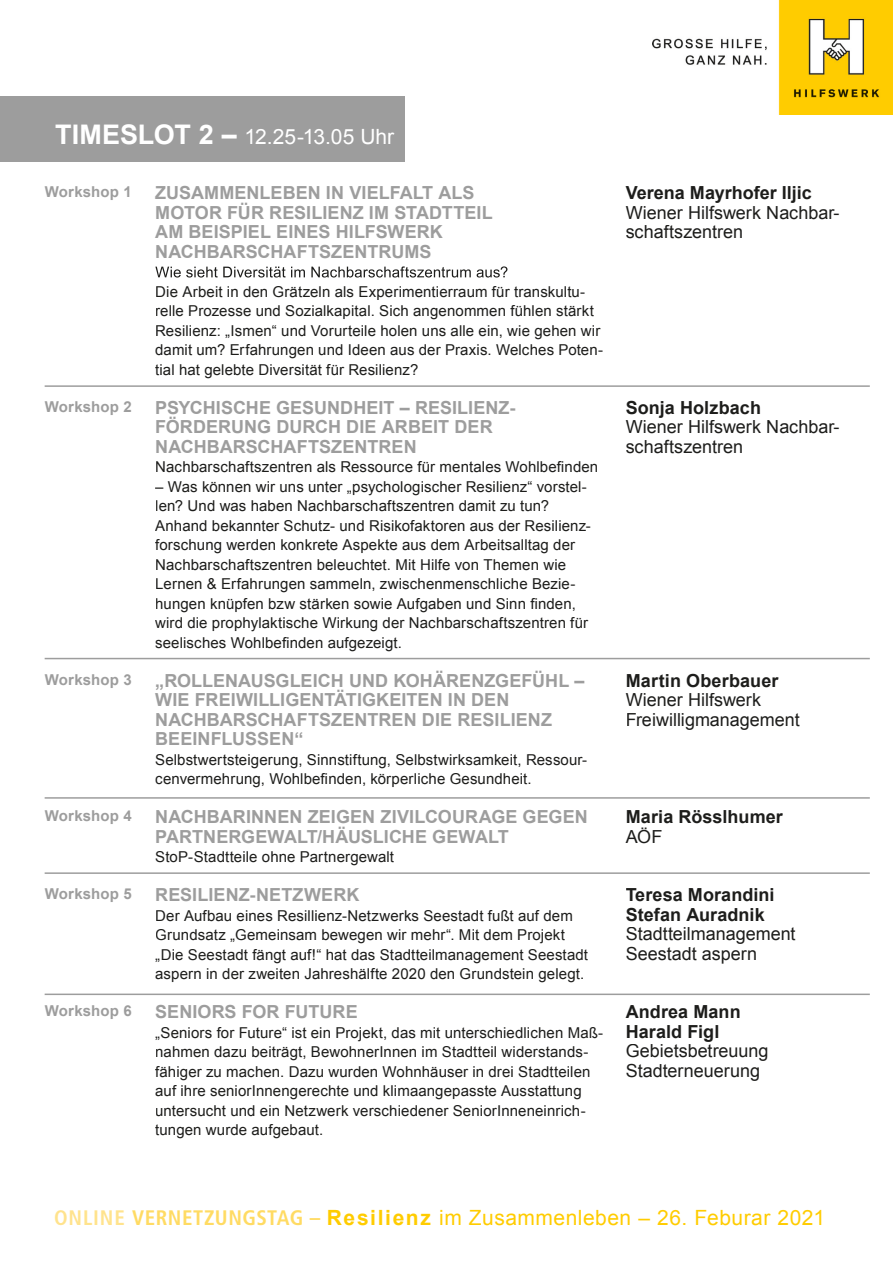
<style>
.page{position:relative;width:893px;height:1263px;background:#fff}
.page>*{position:absolute;margin:0;border:0;box-sizing:border-box;transform-origin:0 0}
.t1{font:21px "Arial";letter-spacing:.025em;color:#fc0}
.t2{font:21px "Arial";letter-spacing:-.005em;color:#fff}
.t3{font:700 18px/19.5px "Arial";letter-spacing:.005em;color:#9d9d9d}
.t4{font:18px/19.5px "Arial";color:#1d1d1b}
.t5{font:700 18px/19.5px "Arial";letter-spacing:.005em;color:#1d1d1b}
.t6{font:15px/19.5px "Arial";letter-spacing:.01em;color:#1d1d1b}
.t7{font:700 15px "Arial";letter-spacing:.01em;color:#9d9d9d}
.s1{font-weight:700;font-size:27px}
.s2{font-family:"Frutiger";font-weight:700;font-stretch:condensed;color:#ffe38d}
.s3{font-family:"Frutiger";font-weight:700;font-stretch:condensed;color:#ffdb63}
.s4{font-weight:700}
</style>
<div class="page">
<img style="left:652px;top:0;width:241px;height:114px">
<div style="left:0;top:96px;width:404px;height:66px;background:#9d9d9d"></div>
<svg style="left:155px;top:266px;width:352px;height:12px"></svg>
<hr style="left:45px;top:385px;width:825px;height:2px;background:#9d9d9d">
<hr style="left:45px;top:658px;width:825px;height:1px;background:#9d9d9d">
<hr style="left:45px;top:797px;width:825px;height:2px;background:#9d9d9d">
<hr style="left:45px;top:872px;width:825px;height:2px;background:#9d9d9d">
<hr style="left:45px;top:993px;width:825px;height:2px;background:#9d9d9d">
<h1 class="t2" style="left:55px;top:123px;width:340px"><span class="s1">TIMESLOT 2 –</span> 12.25-13.05 Uhr</h1>
<p class="t7" style="left:45px;top:182px;width:88px">Workshop 1</p>
<p class="t7" style="left:45px;top:397px;width:88px">Workshop 2</p>
<p class="t7" style="left:45px;top:670px;width:88px">Workshop 3</p>
<p class="t7" style="left:45px;top:806px;width:88px">Workshop 4</p>
<p class="t7" style="left:45px;top:884px;width:88px">Workshop 5</p>
<p class="t7" style="left:45px;top:1001px;width:88px">Workshop 6</p>
<p class="t3" style="left:155px;top:184px;width:339px">ZUSAMMENLEBEN IN VIELFALT ALS<br>MOTOR FÜR RESILIENZ IM STADTTEIL<br>AM BEISPIEL EINES HILFSWERK<br>NACHBARSCHAFTSZENTRUMS</p>
<p class="t6" style="left:155px;top:282px;width:449px">Die Arbeit in den Grätzeln als Experimentierraum für transkultu&shy;relle Prozesse und Sozialkapital. Sich angenommen fühlen stärkt Resilienz: „Ismen“ und Vorurteile holen uns alle ein, wie gehen wir damit um? Erfahrungen und Ideen aus der Praxis. Welches Poten&shy;tial hat gelebte Diversität für Resilienz?</p>
<p class="t3" style="left:155px;top:398px;width:362px">PSYCHISCHE GESUNDHEIT – RESILIENZ-<br>FÖRDERUNG DURCH DIE ARBEIT DER<br>NACHBARSCHAFTSZENTREN</p>
<p class="t6" style="left:155px;top:457px;width:445px">Nachbarschaftszentren als Ressource für mentales Wohlbefinden</p>
<p class="t6" style="left:155px;top:477px;width:437px">– Was können wir uns unter „psychologischer Resilienz“ vorstel&shy;len? Und was haben Nachbarschaftszentren damit zu tun?<br>Anhand bekannter Schutz- und Risikofaktoren aus der Resilienz&shy;forschung werden konkrete Aspekte aus dem Arbeitsalltag der Nachbarschaftszentren beleuchtet. Mit Hilfe von Themen wie Lernen &amp; Erfahrungen sammeln, zwischenmenschliche Bezie&shy;hungen knüpfen bzw stärken sowie Aufgaben und Sinn finden, wird die prophylaktische Wirkung der Nachbarschaftszentren für seelisches Wohlbefinden aufgezeigt.</p>
<p class="t3" style="left:155px;top:671px;width:431px">„ROLLENAUSGLEICH UND KOHÄRENZGEFÜHL –<br>WIE FREIWILLIGENTÄTIGKEITEN IN DEN<br>NACHBARSCHAFTSZENTREN DIE RESILIENZ<br>BEEINFLUSSEN“</p>
<p class="t6" style="left:155px;top:750px;width:433px">Selbstwertsteigerung, Sinnstiftung, Selbstwirksamkeit, Ressour&shy;cenvermehrung, Wohlbefinden, körperliche Gesundheit.</p>
<p class="t3" style="left:155px;top:808px;width:434px">NACHBARINNEN ZEIGEN ZIVILCOURAGE GEGEN<br>PARTNERGEWALT/HÄUSLICHE GEWALT</p>
<p class="t6" style="left:155px;top:847px;width:240px">StoP-Stadtteile ohne Partnergewalt</p>
<p class="t3" style="left:155px;top:886px;width:206px">RESILIENZ-NETZWERK</p>
<p class="t6" style="left:155px;top:906px;width:434px">Der Aufbau eines Resillienz-Netzwerks Seestadt fußt auf dem Grundsatz „Gemeinsam bewegen wir mehr“. Mit dem Projekt „Die Seestadt fängt auf!“ hat das Stadtteilmanagement Seestadt aspern in der zweiten Jahreshälfte 2020 den Grundstein gelegt.</p>
<p class="t3" style="left:155px;top:1003px;width:204px">SENIORS FOR FUTURE</p>
<p class="t6" style="left:155px;top:1023px;width:450px">„Seniors for Future“ ist ein Projekt, das mit unterschiedlichen Maß&shy;nahmen dazu beiträgt, BewohnerInnen im Stadtteil widerstands&shy;fähiger zu machen. Dazu wurden Wohnhäuser in drei Stadtteilen auf ihre seniorInnengerechte und klimaangepasste Ausstattung untersucht und ein Netzwerk verschiedener SeniorInneneinrich&shy;tungen wurde aufgebaut.</p>
<p class="t5" style="left:626px;top:184px;width:188px">Verena Mayrhofer Iljic</p>
<p class="t4" style="left:626px;top:203px;width:215px">Wiener Hilfswerk Nachbar&shy;schaftszentren</p>
<p class="t5" style="left:626px;top:398px;width:137px">Sonja Holzbach</p>
<p class="t4" style="left:626px;top:417px;width:215px">Wiener Hilfswerk Nachbar&shy;schaftszentren</p>
<p class="t5" style="left:626px;top:671px;width:154px">Martin Oberbauer</p>
<p class="t4" style="left:626px;top:690px;width:176px">Wiener Hilfswerk<br>Freiwilligmanagement</p>
<p class="t5" style="left:626px;top:808px;width:159px">Maria Rösslhumer</p>
<p class="t4" style="left:626px;top:827px;width:38px">AÖF</p>
<p class="t5" style="left:626px;top:886px;width:150px">Teresa Morandini<br>Stefan Auradnik</p>
<p class="t4" style="left:626px;top:924px;width:171px">Stadtteilmanagement<br>Seestadt aspern</p>
<p class="t5" style="left:626px;top:1003px;width:117px">Andrea Mann<br>Harald Figl</p>
<p class="t4" style="left:626px;top:1041px;width:144px">Gebietsbetreuung<br>Stadterneuerung</p>
<h1 class="t1" style="left:54px;top:1203px;width:773px"><span class="s2">ONLINE</span> <span class="s3">VERNETZUNGSTAG –</span> <span class="s4">Resilienz</span> im Zusammenleben – 26. Feburar 2021</h1>
</div>
